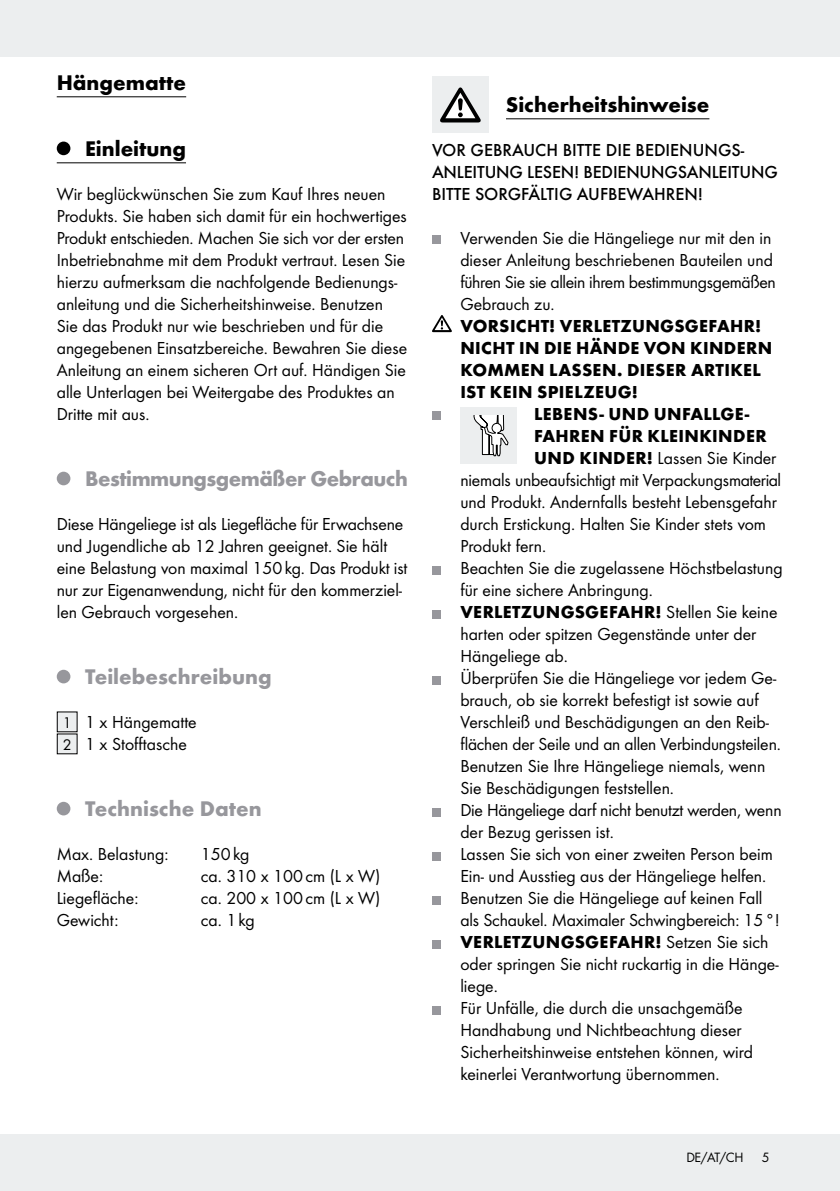
<style>
.page{position:relative;width:840px;height:1191px;background:#fff}
.page>*{position:absolute;margin:0;border:0;box-sizing:border-box;transform-origin:0 0}
.t1{font:700 22px "Futura";color:#000}
.t2{font:700 22px "Futura";color:#97979c}
.t3{font:700 22px "Futura";letter-spacing:-.025em;color:#97979c}
.t4{font:18px/22px "Futura Boo";color:#000}
.t5{font:700 18px "Futura";letter-spacing:.015em;color:#000}
.t6{font:500 18px/22px "Futura";color:#000}
.t7{font:14px "Futura Boo";color:#000}
.s1{font-size:16px}
.s2{font-family:"Futura";font-weight:700}
.s3{font-family:"Futura Boo";font-weight:400}
</style>
<div class="page">
<div style="left:0;top:0;width:839px;height:57px;background:#eceeef"></div>
<div style="left:0;top:1134px;width:839px;height:57px;background:#eceeef"></div>
<hr style="left:57px;top:96px;width:129px;height:1px;background:#000">
<hr style="left:57px;top:162px;width:129px;height:1px;background:#000">
<div style="left:57px;top:142px;width:13px;height:13px;background:#000;border-radius:50%"></div>
<div style="left:57px;top:472px;width:13px;height:13px;background:#97979c;border-radius:50%"></div>
<div style="left:57px;top:670px;width:13px;height:13px;background:#97979c;border-radius:50%"></div>
<div style="left:57px;top:712px;width:20px;height:20px;background:#eceeef"></div>
<div style="left:57px;top:734px;width:20px;height:20px;background:#eceeef"></div>
<div style="left:57px;top:802px;width:13px;height:13px;background:#97979c;border-radius:50%"></div>
<hr style="left:432px;top:118px;width:277px;height:1px;background:#000">
<div style="left:488px;top:77px;width:17px;height:56px;background:#fff"></div>
<div style="left:432px;top:77px;width:56px;height:56px;background:#eceeef"></div>
<svg style="left:440px;top:87px;width:40px;height:35px"></svg>
<div style="left:432px;top:236px;width:8px;height:8px;background:#97979c"></div>
<svg style="left:432px;top:315px;width:19px;height:17px"></svg>
<div style="left:432px;top:412px;width:8px;height:8px;background:#97979c"></div>
<div style="left:460px;top:407px;width:57px;height:57px;background:#eceeef"></div>
<svg style="left:473px;top:415px;width:35px;height:41px"></svg>
<div style="left:432px;top:566px;width:8px;height:8px;background:#97979c"></div>
<div style="left:432px;top:610px;width:8px;height:8px;background:#97979c"></div>
<div style="left:432px;top:676px;width:8px;height:8px;background:#97979c"></div>
<div style="left:432px;top:808px;width:8px;height:8px;background:#97979c"></div>
<div style="left:432px;top:852px;width:8px;height:8px;background:#97979c"></div>
<div style="left:432px;top:896px;width:8px;height:8px;background:#97979c"></div>
<div style="left:432px;top:940px;width:8px;height:8px;background:#97979c"></div>
<div style="left:432px;top:1006px;width:8px;height:8px;background:#97979c"></div>
<p class="t1" style="left:57px;top:69px;width:131px">Hängematte</p>
<p class="t1" style="left:85px;top:135px;width:102px">Einleitung</p>
<p class="t4" style="left:57px;top:183px;width:351px">Wir beglückwünschen Sie zum Kauf Ihres neuen Produkts. Sie haben sich damit für ein hochwertiges Produkt entschieden. Machen Sie sich vor der ersten Inbetriebnahme mit dem Produkt vertraut. Lesen Sie hierzu aufmerksam die nachfolgende Bedienungs&shy;anleitung und die Sicherheitshinweise. Benutzen Sie das Produkt nur wie beschrieben und für die angegebenen Einsatzbereiche. Bewahren Sie diese Anleitung an einem sicheren Ort auf. Händigen Sie alle Unterlagen bei Weitergabe des Produktes an Dritte mit aus.</p>
<p class="t3" style="left:85px;top:465px;width:324px">Bestimmungsgemäßer Gebrauch</p>
<p class="t4" style="left:57px;top:513px;width:352px">Diese Hängeliege ist als Liegefläche für Erwachsene und Jugendliche ab 12 Jahren geeignet. Sie hält eine Belastung von maximal 150kg. Das Produkt ist nur zur Eigenanwendung, nicht für den kommerziel&shy;len Gebrauch vorgesehen.</p>
<p class="t2" style="left:85px;top:663px;width:188px">Teilebeschreibung</p>
<p class="t4" style="left:63px;top:711px;width:135px"><span class="s1">1</span> 1 x Hängematte<br><span class="s1">2</span> 1 x Stofftasche</p>
<p class="t2" style="left:85px;top:795px;width:178px">Technische Daten</p>
<p class="t4" style="left:57px;top:843px;width:113px">Max. Belastung:</p>
<p class="t4" style="left:201px;top:843px;width:50px">150kg</p>
<p class="t4" style="left:57px;top:865px;width:48px">Maße:</p>
<p class="t4" style="left:201px;top:865px;width:181px">ca. 310 x 100cm (L x W)</p>
<p class="t4" style="left:57px;top:887px;width:83px">Liegefläche:</p>
<p class="t4" style="left:201px;top:887px;width:181px">ca. 200 x 100cm (L x W)</p>
<p class="t4" style="left:57px;top:909px;width:63px">Gewicht:</p>
<p class="t4" style="left:201px;top:909px;width:55px">ca. 1kg</p>
<p class="t1" style="left:505px;top:91px;width:205px">Sicherheitshinweise</p>
<p class="t6" style="left:432px;top:139px;width:347px">VOR GEBRAUCH BITTE DIE BEDIENUNGS-<br>ANLEITUNG LESEN! BEDIENUNGSANLEITUNG<br>BITTE SORGFÄLTIG AUFBEWAHREN!</p>
<p class="t4" style="left:460px;top:227px;width:317px">Verwenden Sie die Hängeliege nur mit den in dieser Anleitung beschriebenen Bauteilen und führen Sie sie allein ihrem bestimmungsgemäßen Gebrauch zu.</p>
<p class="t5" style="left:460px;top:315px;width:302px">VORSICHT! VERLETZUNGSGEFAHR!</p>
<p class="t5" style="left:460px;top:337px;width:313px">NICHT IN DIE HÄNDE VON KINDERN</p>
<p class="t5" style="left:460px;top:359px;width:302px">KOMMEN LASSEN. DIESER ARTIKEL</p>
<p class="t5" style="left:460px;top:381px;width:179px">IST KEIN SPIELZEUG!</p>
<p class="t5" style="left:534px;top:403px;width:216px">LEBENS- UND UNFALLGE-</p>
<p class="t5" style="left:534px;top:425px;width:234px">FAHREN FÜR KLEINKINDER</p>
<p class="t4" style="left:460px;top:447px;width:323px;text-indent:74px"><span class="s2">UND KINDER!</span> Lassen Sie Kinder niemals unbeaufsichtigt mit Verpackungsmaterial und Produkt. Andernfalls besteht Lebensgefahr durch Erstickung. Halten Sie Kinder stets vom Produkt fern.<br>Beachten Sie die zugelassene Höchstbelastung für eine sichere Anbringung.</p>
<p class="t5" style="left:460px;top:601px;width:318px">VERLETZUNGSGEFAHR! <span class="s3">Stellen Sie keine</span></p>
<p class="t4" style="left:460px;top:623px;width:323px">harten oder spitzen Gegenstände unter der Hängeliege ab.<br>Überprüfen Sie die Hängeliege vor jedem Ge&shy;brauch, ob sie korrekt befestigt ist sowie auf Verschleiß und Beschädigungen an den Reib&shy;flächen der Seile und an allen Verbindungsteilen.<br>Benutzen Sie Ihre Hängeliege niemals, wenn Sie Beschädigungen feststellen.<br>Die Hängeliege darf nicht benutzt werden, wenn der Bezug gerissen ist.<br>Lassen Sie sich von einer zweiten Person beim Ein- und Ausstieg aus der Hängeliege helfen.<br>Benutzen Sie die Hängeliege auf keinen Fall als Schaukel. Maximaler Schwingbereich: 15°!</p>
<p class="t5" style="left:460px;top:931px;width:309px">VERLETZUNGSGEFAHR! <span class="s3">Setzen Sie sich</span></p>
<p class="t4" style="left:460px;top:953px;width:319px">oder springen Sie nicht ruckartig in die Hänge&shy;liege.<br>Für Unfälle, die durch die unsachgemäße Handhabung und Nichtbeachtung dieser Sicherheitshinweise entstehen können, wird keinerlei Verantwortung übernommen.</p>
<p class="t7" style="left:686px;top:1148px;width:58px">DE/AT/CH</p>
<p class="t7" style="left:761px;top:1148px;width:9px">5</p>
</div>
